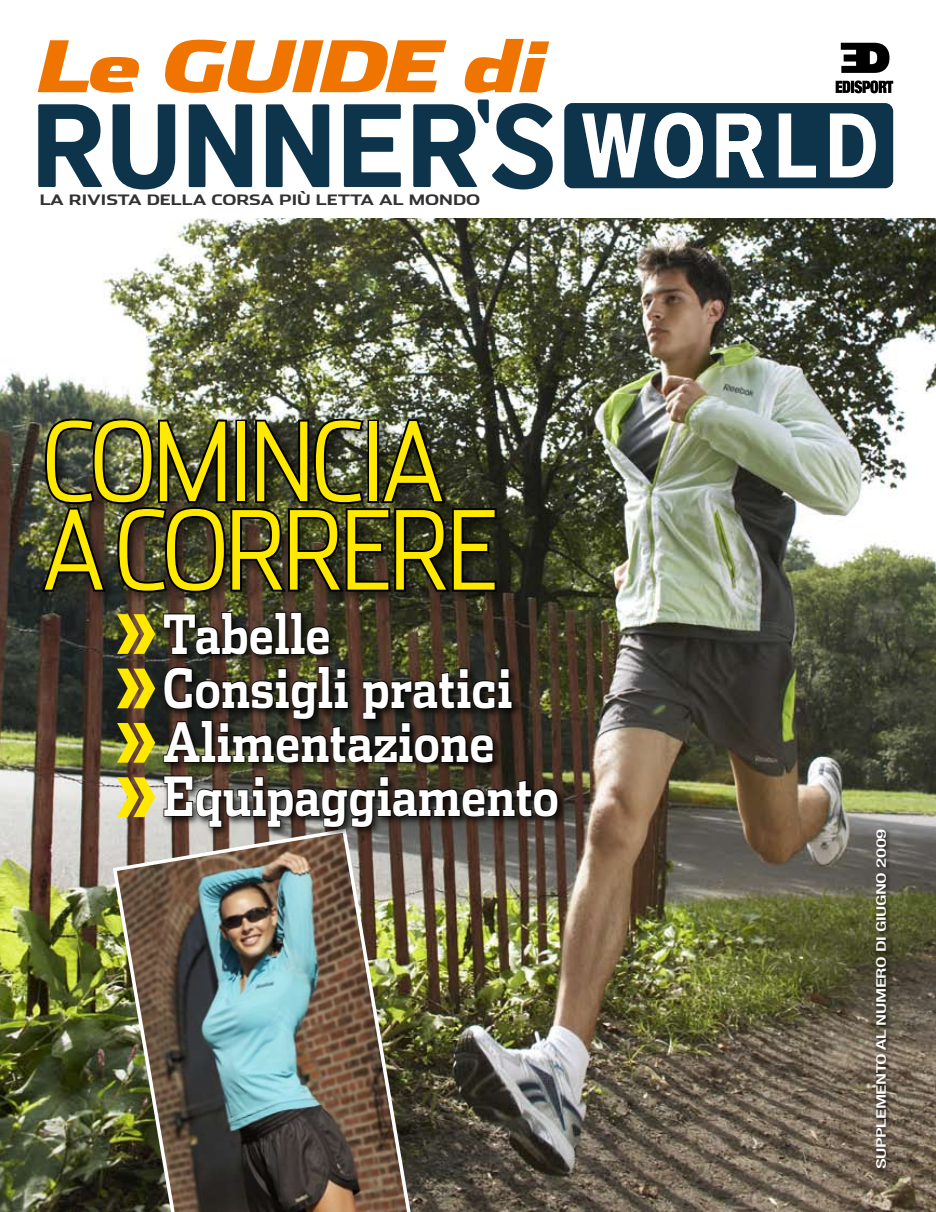
<style>
.page{position:relative;width:936px;height:1212px;background:#fff}
.page>*{position:absolute;margin:0;border:0;box-sizing:border-box;transform-origin:0 0}
.t1{font:300 109.5px/88.5px "Stainless Cond";letter-spacing:-.03em;color:#ffe900}
.t2{font:italic 900 70.5px "Stainless";letter-spacing:-.035em;color:#ef7500;scale:1.36 1}
.t3{font:700 54px/54px "Dispatch RW";color:#fff;scale:.8 1}
.t4{font:700 14.4px "Stainless";color:#000;scale:1.3 1}
.t5{font:500 condensed 13.05px "Helvetica Neue";letter-spacing:-.02em;color:#fff;scale:1.6 1}
</style>
<div class="page">
<img style="left:0;top:218px;width:935px;height:994px">
<div style="left:873px;top:827px;width:19px;height:347px;background:#000;opacity:.75"></div>
<svg style="left:117px;top:614px;width:38px;height:40px;background:#b1a112"></svg>
<div style="left:36px;top:411px;width:476px;height:197px;background:#000;opacity:.55"></div>
<svg style="left:39px;top:416px;width:459px;height:179px;background:#303121"></svg>
<img style="left:111px;top:827px;width:307px;height:385px">
<svg style="left:117px;top:669px;width:38px;height:39px"></svg>
<svg style="left:117px;top:723px;width:38px;height:40px;background:#b7a816"></svg>
<svg style="left:117px;top:777px;width:38px;height:40px;background:#dbca41"></svg>
<div style="left:159px;top:608px;width:410px;height:230px;background:#000;opacity:.75"></div>
<svg style="left:162px;top:611px;width:168px;height:45px;background:#272117"></svg>
<svg style="left:162px;top:665px;width:351px;height:99px;background:#272118"></svg>
<svg style="left:163px;top:775px;width:396px;height:53px;background:#373029"></svg>
<svg style="left:835px;top:43px;width:58px;height:50px"></svg>
<svg style="left:38px;top:104px;width:64px;height:83px"></svg>
<svg style="left:112px;top:104px;width:63px;height:85px"></svg>
<svg style="left:189px;top:104px;width:63px;height:83px"></svg>
<svg style="left:266px;top:104px;width:63px;height:83px"></svg>
<svg style="left:344px;top:104px;width:57px;height:83px"></svg>
<svg style="left:413px;top:99px;width:139px;height:90px"></svg>
<div style="left:564px;top:103px;width:329px;height:85px;background:#0e344b;border-radius:8px"></div>
<svg style="left:582px;top:114px;width:63px;height:63px"></svg>
<svg style="left:654px;top:113px;width:49px;height:65px"></svg>
<svg style="left:716px;top:114px;width:47px;height:63px"></svg>
<svg style="left:778px;top:114px;width:37px;height:63px"></svg>
<svg style="left:829px;top:114px;width:46px;height:63px"></svg>
<h2 class="t2" style="left:38px;top:25px;width:377px">Le GUIDE di</h2>
<p class="t4" style="left:39px;top:191px;width:341px">LA RIVISTA DELLA CORSA PIÙ LETTA AL MONDO</p>
<h1 class="t1" style="left:43px;top:418px;width:457px">COMINCIA<br>A CORRERE</h1>
<p class="t3" style="left:163px;top:604px;width:497px">Tabelle<br>Consigli pratici<br>Alimentazione<br>Equipaggiamento</p>
<p class="t5" style="left:873px;top:1169px;width:214px;rotate:-90deg">supplemento al numero di GIUGNO 2009</p>
</div>
